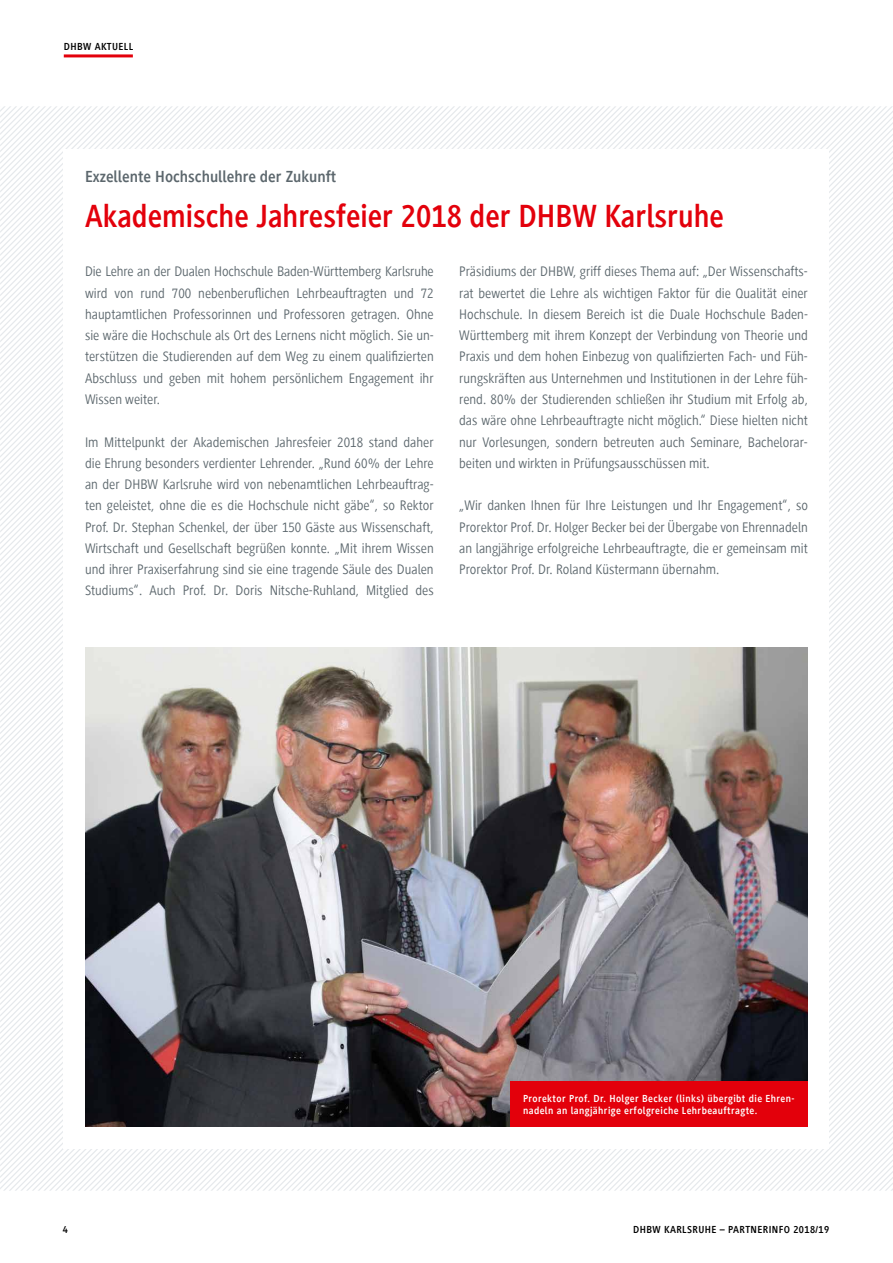
<style>
.page{position:relative;width:893px;height:1263px;background:#fff}
.page>*{position:absolute;margin:0;border:0;box-sizing:border-box;transform-origin:0 0}
.t1{font:700 33px "Generis Sans Com";color:#e3000b;scale:.9 1}
.t2{font:700 16.5px "Generis Sans Com";color:#5c676d;scale:.95 1}
.t3{font:14.25px/21.3px "Generis Sans Com";color:#5c676d;text-align:justify;scale:.95 1}
.t4{font:700 10.5px/12.6px "Generis Sans Com";letter-spacing:.04em;color:#fff;scale:.95 1}
.t5{font:700 10.5px "Generis Sans Com";letter-spacing:.04em;color:#000;scale:.95 1}
</style>
<div class="page">
<hr style="left:64px;top:54px;width:69px;height:3px;background:#e3000b">
<svg style="left:683px;top:980px;width:210px;height:211px"></svg>
<div style="left:64px;top:149px;width:765px;height:999px;background:#fff"></div>
<img style="left:85px;top:647px;width:723px;height:480px">
<div style="left:510px;top:1081px;width:298px;height:46px;background:#e3000b"></div>
<p class="t5" style="left:64px;top:41px;width:75px">DHBW AKTUELL</p>
<p class="t2" style="left:85px;top:168px;width:266px">Exzellente Hochschullehre der Zukunft</p>
<h1 class="t1" style="left:85px;top:198px;width:711px">Akademische Jahresfeier 2018 der DHBW Karlsruhe</h1>
<p class="t3" style="left:85px;top:261px;width:369px">Die Lehre an der Dualen Hochschule Baden-Württemberg Karlsruhe wird von rund 700 nebenberuflichen Lehrbeauftragten und 72 hauptamtlichen Professorinnen und Professoren getragen. Ohne sie wäre die Hochschule als Ort des Lernens nicht möglich. Sie un&shy;terstützen die Studierenden auf dem Weg zu einem qualifizierten Abschluss und geben mit hohem persönlichem Engagement ihr Wissen weiter.</p>
<p class="t3" style="left:85px;top:431px;width:369px">Im Mittelpunkt der Akademischen Jahresfeier 2018 stand daher die Ehrung besonders verdienter Lehrender. „Rund 60% der Lehre an der DHBW Karlsruhe wird von nebenamtlichen Lehrbeauftrag&shy;ten geleistet, ohne die es die Hochschule nicht gäbe“, so Rektor Prof. Dr. Stephan Schenkel, der über 150 Gäste aus Wissenschaft, Wirtschaft und Gesellschaft begrüßen konnte. „Mit ihrem Wissen und ihrer Praxiserfahrung sind sie eine tragende Säule des Dualen Studiums“. Auch Prof. Dr. Doris Nitsche-Ruhland, Mitglied des</p>
<p class="t3" style="left:459px;top:261px;width:369px">Präsidiums der DHBW, griff dieses Thema auf: „Der Wissenschafts&shy;rat bewertet die Lehre als wichtigen Faktor für die Qualität einer Hochschule. In diesem Bereich ist die Duale Hochschule Baden-Württemberg mit ihrem Konzept der Verbindung von Theorie und Praxis und dem hohen Einbezug von qualifizierten Fach- und Füh&shy;rungskräften aus Unternehmen und Institutionen in der Lehre füh&shy;rend. 80% der Studierenden schließen ihr Studium mit Erfolg ab, das wäre ohne Lehrbeauftragte nicht möglich.“ Diese hielten nicht nur Vorlesungen, sondern betreuten auch Seminare, Bachelorar&shy;beiten und wirkten in Prüfungsausschüssen mit.</p>
<p class="t3" style="left:459px;top:495px;width:369px">„Wir danken Ihnen für Ihre Leistungen und Ihr Engagement“, so Prorektor Prof. Dr. Holger Becker bei der Übergabe von Ehrennadeln an langjährige erfolgreiche Lehrbeauftragte, die er gemeinsam mit Prorektor Prof. Dr. Roland Küstermann übernahm.</p>
<p class="t4" style="left:523px;top:1092px;width:287px">Prorektor Prof. Dr. Holger Becker (links) übergibt die Ehren&shy;nadeln an langjährige erfolgreiche Lehrbeauftragte.</p>
<p class="t5" style="left:63px;top:1224px;width:7px">4</p>
<p class="t5" style="left:633px;top:1224px;width:208px">DHBW KARLSRUHE – PARTNERINFO 2018/19</p>
</div>
